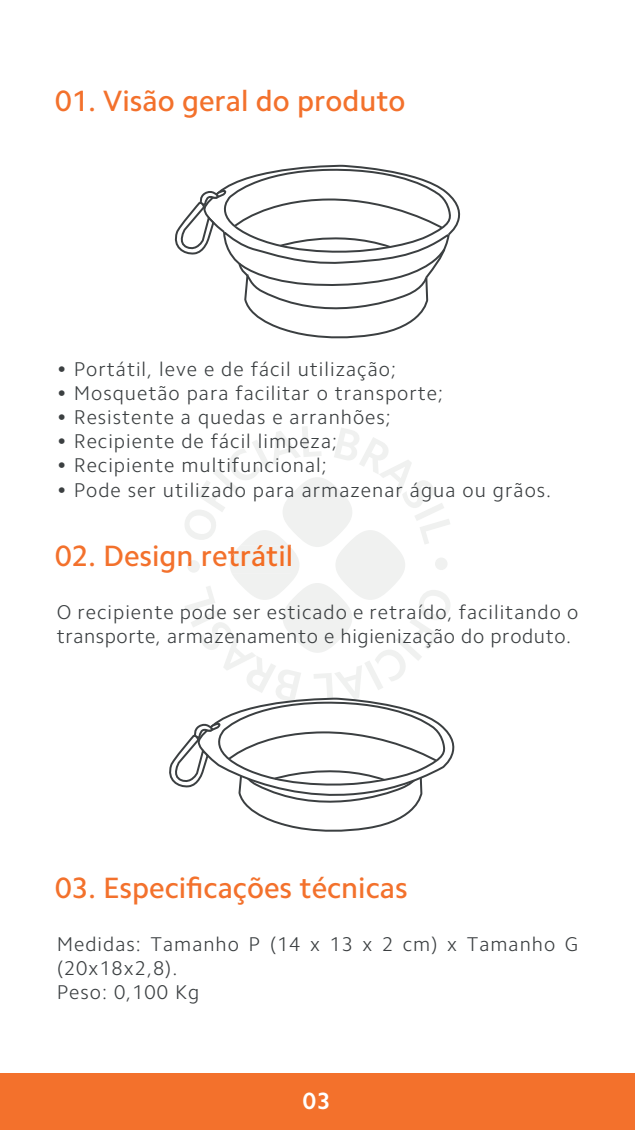
<style>
.page{position:relative;width:635px;height:1130px;background:#fff}
.page>*{position:absolute;margin:0;border:0;box-sizing:border-box;transform-origin:0 0}
.t1{font:500 29.6px "Camphor Pro";color:#f3712c}
.t2{font:700 23.6px "Camphor Pro";color:#fff}
.t3{font:300 20px/24px "Camphor Pro";letter-spacing:.05em;color:#3b3f41}
.t4{font:300 20px/24px "Camphor Pro";letter-spacing:.03em;color:#3b3f41}
</style>
<div class="page">
<div style="left:0;top:1073px;width:635px;height:56px;background:#f3712c"></div>
<svg style="left:174px;top:165px;width:287px;height:174px"></svg>
<svg style="left:169px;top:426px;width:283px;height:406px"></svg>
<h1 class="t1" style="left:55px;top:83px;width:352px">01. Visão geral do produto</h1>
<p class="t3" style="left:57px;top:357px;width:341px">• Portátil, leve e de fácil utilização;</p>
<p class="t3" style="left:57px;top:381px;width:388px">• Mosquetão para facilitar o transporte;</p>
<p class="t3" style="left:57px;top:405px;width:336px">• Resistente a quedas e arranhões;</p>
<p class="t3" style="left:57px;top:429px;width:282px">• Recipiente de fácil limpeza;</p>
<p class="t3" style="left:57px;top:453px;width:272px">• Recipiente multifuncional;</p>
<p class="t3" style="left:57px;top:477px;width:496px">• Pode ser utilizado para armazenar água ou grãos.</p>
<h1 class="t1" style="left:55px;top:538px;width:239px">02. Design retrátil</h1>
<p class="t4" style="left:57px;top:600px;width:523px">O recipiente pode ser esticado e retraído, facilitando o transporte, armazenamento e higienização do produto.</p>
<h1 class="t1" style="left:55px;top:870px;width:354px">03. Especificações técnicas</h1>
<p class="t3" style="left:57px;top:931px;width:523px">Medidas: Tamanho P (14 x 13 x 2 cm) x Tamanho G (20x18x2,8).<br>Peso: 0,100 Kg</p>
<p class="t2" style="left:303px;top:1087px;width:29px">03</p>
</div>
